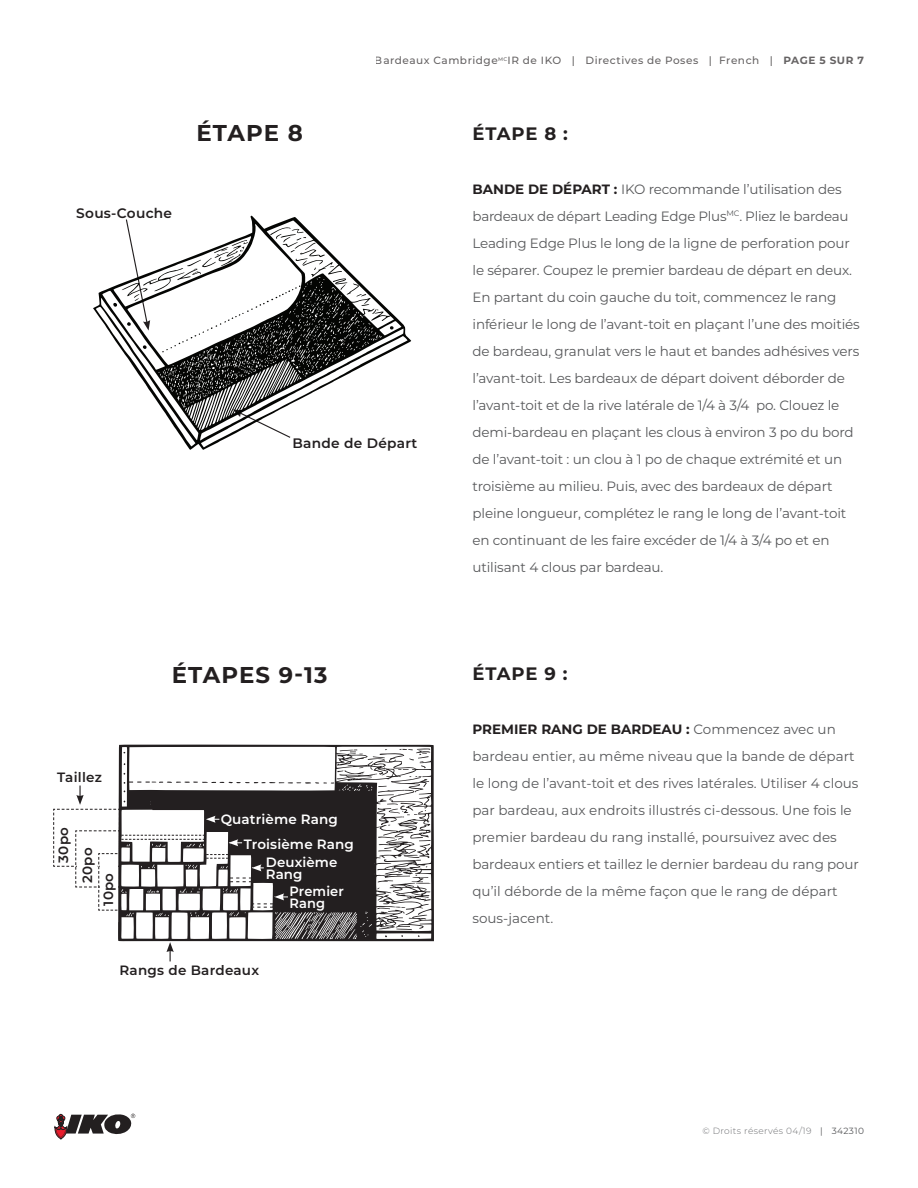
<style>
.page{position:relative;width:918px;height:1188px;background:#fff}
.page>*{position:absolute;margin:0;border:0;box-sizing:border-box;transform-origin:0 0}
.t1{font:700 22.95px "Montserrat";letter-spacing:.05em;color:#231f20}
.t2{font:700 18px "Montserrat";letter-spacing:.045em;color:#231f20}
.t3{font:600 13.8px "Montserrat";letter-spacing:.02em;color:#231f20}
.t4{font:13.5px/27px "Montserrat";letter-spacing:-.01em;color:#57585a}
.t5{font:600 13.5px/12px "Montserrat";letter-spacing:.01em;color:#fff}
.t6{font:600 13.5px/24.2px "Montserrat";letter-spacing:.02em;color:#231f20}
.t7{font:600 13.5px/12px "Montserrat";letter-spacing:.01em;color:#fff;scale:.96 1}
.t8{font:500 10.5px "Montserrat";letter-spacing:.05em;color:#231f20}
.t9{font:300 9px "Montserrat";letter-spacing:.04em;color:#6c6d70}
.s1{font-weight:700}
.s2{font-weight:700;color:#231f20}
.s3{font-size:22.5px}
.s4{font-weight:400;color:#57585a}
</style>
<div class="page">
<svg style="left:54px;top:1113px;width:81px;height:27px"></svg>
<svg style="left:93px;top:216px;width:318px;height:234px"></svg>
<svg style="left:118px;top:745px;width:316px;height:196px"></svg>
<div style="left:206px;top:791px;width:169px;height:39px;border:1px solid #231f20"></div>
<div style="left:275px;top:880px;width:97px;height:31px;background:#231f20"></div>
<div style="left:275px;top:880px;width:97px;height:32px;border:1px solid #231f20"></div>
<div style="left:254px;top:853px;width:117px;height:29px;background:#231f20"></div>
<div style="left:253px;top:853px;width:119px;height:29px;border:1px solid #231f20"></div>
<div style="left:231px;top:794px;width:141px;height:61px;background:#231f20"></div>
<div style="left:205px;top:793px;width:165px;height:39px;border:1px solid #231f20"></div>
<svg style="left:53px;top:782px;width:235px;height:129px"></svg>
<svg style="left:166px;top:942px;width:8px;height:19px"></svg>
<p class="t3" style="left:76px;top:203px;width:97px">Sous-Couche</p>
<h1 class="t1" style="left:196px;top:117px;width:108px">ÉTAPE 8</h1>
<p class="t8" style="left:375px;top:53px;width:491px">Bardeaux Cambridge<sup>MC</sup>IR de IKO | Directives de Poses | French | <span class="s1">PAGE 5 SUR 7</span></p>
<h2 class="t2" style="left:472px;top:121px;width:97px">ÉTAPE 8 :</h2>
<p class="t3" style="left:292px;top:434px;width:126px">Bande de Départ</p>
<p class="t4" style="left:472px;top:175px;width:389px"><span class="s2">BANDE DE DÉPART :</span> IKO recommande l’utilisation des bardeaux de départ Leading Edge Plus<sup>MC</sup>. Pliez le bardeau Leading Edge Plus le long de la ligne de perforation pour le séparer. Coupez le premier bardeau de départ en deux.<br>En partant du coin gauche du toit, commencez le rang inférieur le long de l’avant-toit en plaçant l’une des moitiés de bardeau, granulat vers le haut et bandes adhésives vers l’avant-toit. Les bardeaux de départ doivent déborder de l’avant-toit et de la rive latérale de 1/4 à 3/4 po. Clouez le demi-bardeau en plaçant les clous à environ 3 po du bord de l’avant-toit : un clou à 1 po de chaque extrémité et un troisième au milieu. Puis, avec des bardeaux de départ pleine longueur, complétez le rang le long de l’avant-toit en continuant de les faire excéder de 1/4 à 3/4 po et en utilisant 4 clous par bardeau.</p>
<p class="t6" style="left:57px;top:764px;width:46px">Taillez</p>
<p class="t6" style="left:51px;top:883px;width:58px;text-indent:20px;rotate:-90deg">30po<br>20po</p>
<p class="t6" style="left:96px;top:906px;width:35px;rotate:-90deg">10po</p>
<h1 class="t1" style="left:172px;top:658px;width:157px">ÉTAPES <span class="s3">9-13</span></h1>
<p class="t5" style="left:221px;top:813px;width:119px">Quatrième Rang</p>
<p class="t5" style="left:244px;top:837px;width:112px">Troisième Rang</p>
<p class="t5" style="left:266px;top:856px;width:73px">Deuxième<br>Rang</p>
<p class="t7" style="left:290px;top:885px;width:58px">Premier<br>Rang</p>
<p class="t6" style="left:120px;top:958px;width:141px">Rangs de Bardeaux</p>
<h2 class="t2" style="left:472px;top:661px;width:97px">ÉTAPE 9 :</h2>
<p class="t4" style="left:472px;top:715px;width:388px"><span class="s2">PREMIER RANG DE BARDEAU :</span> Commencez avec un bardeau entier, au même niveau que la bande de départ le long de l’avant-toit et des rives latérales. Utiliser 4 clous par bardeau, aux endroits illustrés ci-dessous. Une fois le premier bardeau du rang installé, poursuivez avec des bardeaux entiers et taillez le dernier bardeau du rang pour qu’il déborde de la même façon que le rang de départ sous-jacent.</p>
<p class="t9" style="left:702px;top:1125px;width:163px">© Droits réservés 04/19 <span class="s4">| 342310</span></p>
</div>
